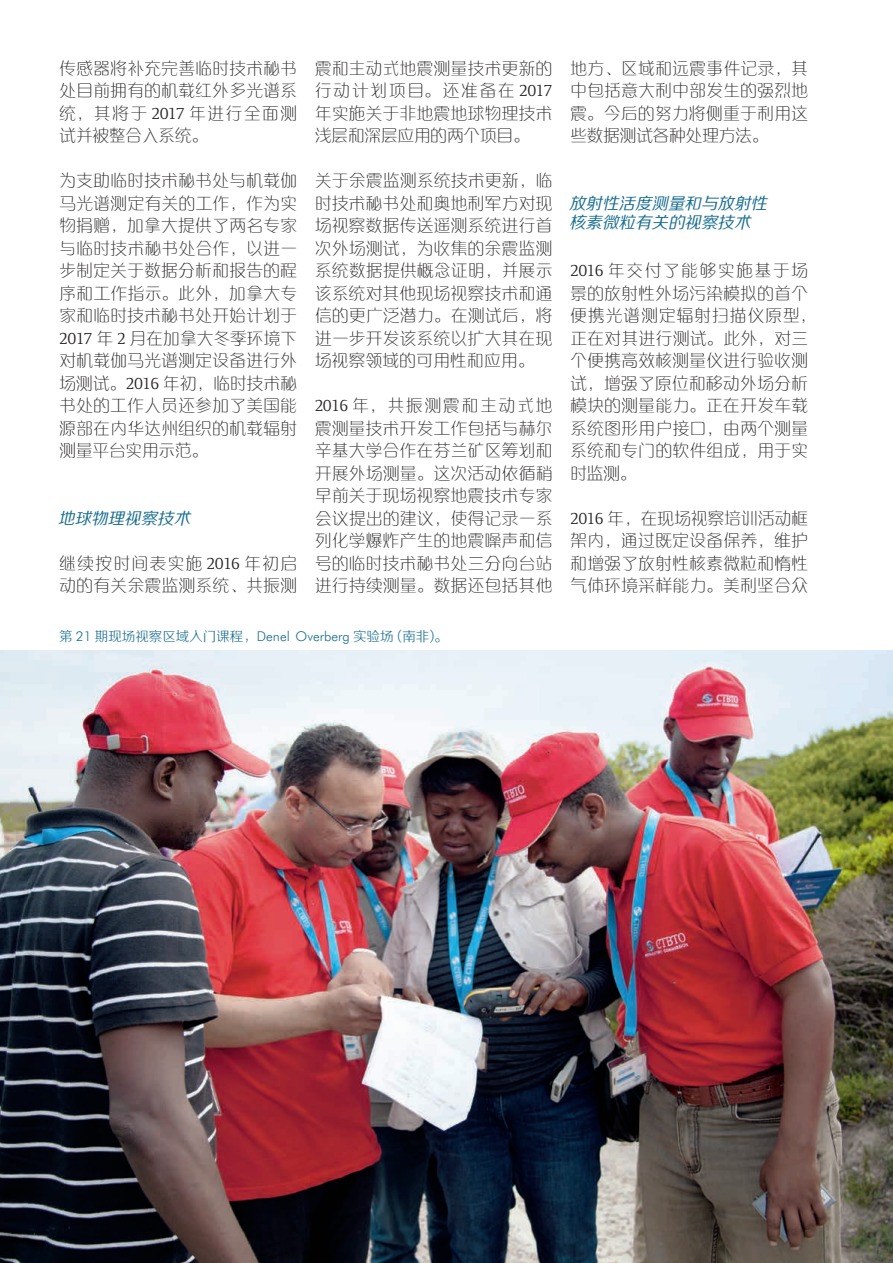
<style>
.page{position:relative;width:893px;height:1263px;background:#fff}
.page>*{position:absolute;margin:0;border:0;box-sizing:border-box;transform-origin:0 0}
.Text_Columns{font:16.5px/22.5px "FZXQK GBK1 0";letter-spacing:.03em;color:#231f20;text-align:justify}
.H3_Cullomn_Ital{font:italic 16.5px/19.5px "FZZHK GBK1 0";color:#196e90}
.H_-_Text_Caption{font:13.5px "FZZXHK GBK1 0";color:#196e90}
.s1{font-family:"Foundry Form Serif"}
.s2{font-family:"Futura Lt HU Light"}
</style>
<div class="page">
<img style="left:0;top:650px;width:893px;height:613px">
<p class="Text_Columns" style="left:60px;top:57px;width:239px">传感器将补充完善临时技术秘书处目前拥有的机载红外多光谱系统，其将于 <span class="s1">2017</span> 年进行全面测试并被整合入系统。</p>
<p class="Text_Columns" style="left:60px;top:169px;width:239px">为支助临时技术秘书处与机载伽马光谱测定有关的工作，作为实物捐赠，加拿大提供了两名专家与临时技术秘书处合作，以进一步制定关于数据分析和报告的程序和工作指示。此外，加拿大专家和临时技术秘书处开始计划于<span class="s1">2017</span> 年 <span class="s1">2</span> 月在加拿大冬季环境下对机载伽马光谱测定设备进行外场测试。<span class="s1">2016</span> 年初，临时技术秘书处的工作人员还参加了美国能源部在内华达州组织的机载辐射测量平台实用示范。</p>
<p class="H3_Cullomn_Ital" style="left:58px;top:510px;width:138px">地球物理视察技术</p>
<p class="Text_Columns" style="left:60px;top:552px;width:239px">继续按时间表实施 <span class="s1">2016</span> 年初启动的有关余震监测系统、共振测</p>
<p class="Text_Columns" style="left:315px;top:57px;width:239px">震和主动式地震测量技术更新的行动计划项目。还准备在 <span class="s1">2017</span>年实施关于非地震地球物理技术浅层和深层应用的两个项目。</p>
<p class="Text_Columns" style="left:315px;top:169px;width:239px">关于余震监测系统技术更新，临时技术秘书处和奥地利军方对现场视察数据传送遥测系统进行首次外场测试，为收集的余震监测系统数据提供概念证明，并展示该系统对其他现场视察技术和通信的更广泛潜力。在测试后，将进一步开发该系统以扩大其在现场视察领域的可用性和应用。</p>
<p class="Text_Columns" style="left:315px;top:394px;width:239px"><span class="s1">2016</span> 年，共振测震和主动式地震测量技术开发工作包括与赫尔辛基大学合作在芬兰矿区筹划和开展外场测量。这次活动依循稍早前关于现场视察地震技术专家会议提出的建议，使得记录一系列化学爆炸产生的地震噪声和信号的临时技术秘书处三分向台站进行持续测量。数据还包括其他</p>
<p class="H_-_Text_Caption" style="left:59px;top:628px;width:390px">第 <span class="s2">21</span> 期现场视察区域入门课程，<span class="s2">Denel Overberg</span> 实验场（南非）。</p>
<p class="Text_Columns" style="left:570px;top:57px;width:239px">地方、区域和远震事件记录，其中包括意大利中部发生的强烈地震。今后的努力将侧重于利用这些数据测试各种处理方法。</p>
<p class="H3_Cullomn_Ital" style="left:569px;top:195px;width:204px">放射性活度测量和与放射性核素微粒有关的视察技术</p>
<p class="Text_Columns" style="left:570px;top:259px;width:247px;text-align:left"><span class="s1">2016</span> 年交付了能够实施基于场景的放射性外场污染模拟的首个便携光谱测定辐射扫描仪原型，正在对其进行测试。此外，对三个便携高效核测量仪进行验收测试，增强了原位和移动外场分析模块的测量能力。正在开发车载系统图形用户接口，由两个测量系统和专门的软件组成，用于实时监测。</p>
<p class="Text_Columns" style="left:570px;top:507px;width:239px"><span class="s1">2016</span> 年，在现场视察培训活动框架内，通过既定设备保养，维护和增强了放射性核素微粒和惰性气体环境采样能力。美利坚合众</p>
</div>
